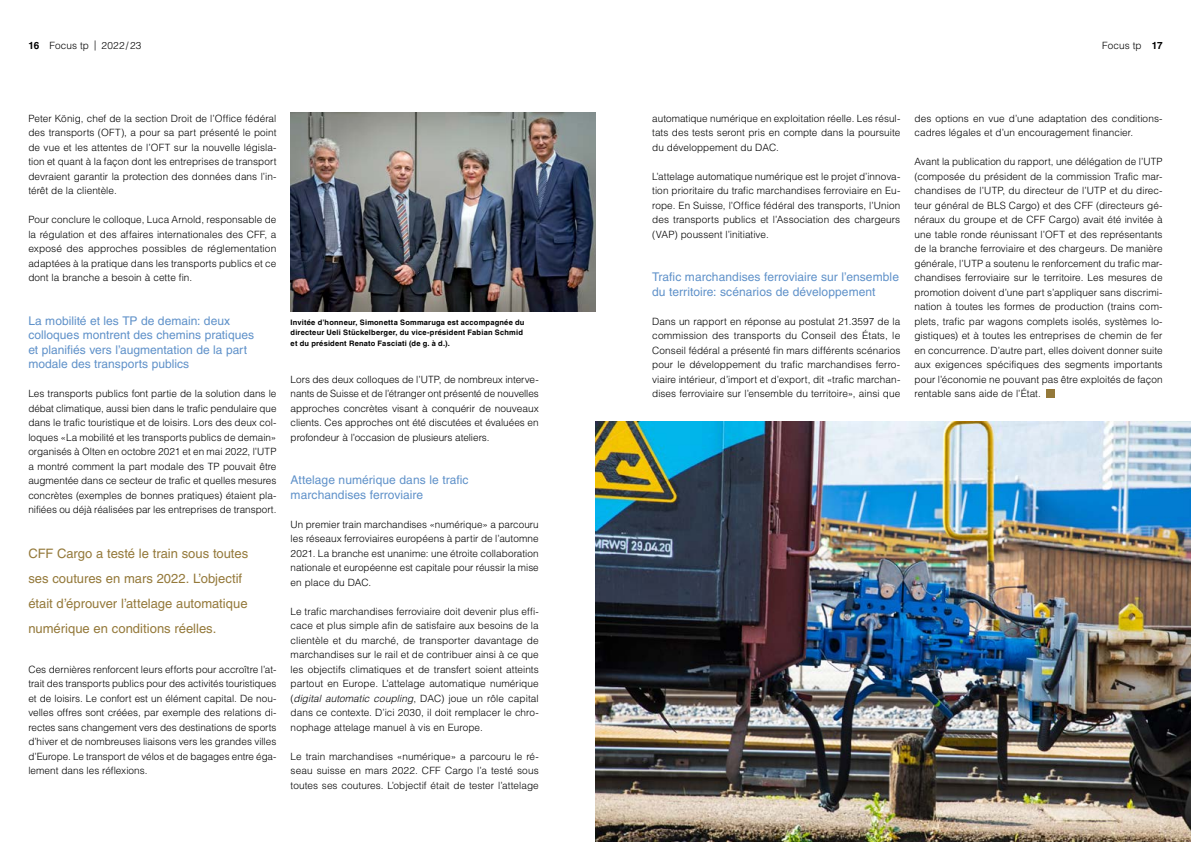
<style>
.page{position:relative;width:1191px;height:842px;background:#fff}
.page>*{position:absolute;margin:0;border:0;box-sizing:border-box;transform-origin:0 0}
.t1{font:13px/25px "Helvetica LT Std";color:#94793a}
.t2{font:12px/14.5px "Helvetica LT Std";letter-spacing:.005em;color:#5f91c9}
.t3{font:300 10px/14.5px "Helvetica LT Std";letter-spacing:.005em;color:#000;text-align:justify}
.t4{font:700 7.5px/10.5px "Helvetica LT Std";letter-spacing:.025em;color:#000}
.s1{font-weight:700}
.s2{font-style:italic}
</style>
<div class="page">
<img style="left:291px;top:113px;width:304px;height:198px">
<img style="left:595px;top:421px;width:596px;height:421px">
<div style="left:1046px;top:389px;width:8px;height:8px;background:#94793a"></div>
<p class="t3" style="left:28px;top:38px;width:114px"><span class="s1">16</span> Focus tp | 2022/ 23</p>
<p class="t3" style="left:1102px;top:38px;width:62px">Focus tp <span class="s1">17</span></p>
<p class="t3" style="left:28px;top:111px;width:250px">Peter König, chef de la section Droit de l’Office fédéral des transports (OFT), a pour sa part présenté le point de vue et les attentes de l’OFT sur la nouvelle législa&shy;tion et quant à la façon dont les entreprises de transport devraient garantir la protection des données dans l’in&shy;térêt de la clientèle.</p>
<p class="t3" style="left:28px;top:212px;width:250px">Pour conclure le colloque, Luca Arnold, responsable de la régulation et des affaires internationales des CFF, a exposé des approches possibles de réglementation adaptées à la pratique dans les transports publics et ce dont la branche a besoin à cette fin.</p>
<p class="t2" style="left:28px;top:313px;width:227px">La mobilité et les TP de demain: deux colloques montrent des chemins pratiques et planifiés vers l’augmentation de la part modale des transports publics</p>
<p class="t3" style="left:28px;top:386px;width:250px">Les transports publics font partie de la solution dans le débat climatique, aussi bien dans le trafic pendulaire que dans le trafic touristique et de loisirs. Lors des deux col&shy;loques «La mobilité et les transports publics de demain» organisés à Olten en octobre 2021 et en mai 2022, l’UTP a montré comment la part modale des TP pouvait être augmentée dans ce secteur de trafic et quelles mesures concrètes (exemples de bonnes pratiques) étaient pla&shy;nifiées ou déjà réalisées par les entreprises de transport.</p>
<h1 class="t1" style="left:28px;top:540px;width:221px">CFF Cargo a testé le train sous toutes ses coutures en mars 2022. L’objectif était d’éprouver l’attelage automatique numérique en conditions réelles.</h1>
<p class="t3" style="left:28px;top:662px;width:250px">Ces dernières renforcent leurs efforts pour accroître l’at&shy;trait des transports publics pour des activités touristiques et de loisirs. Le confort est un élément capital. De nou&shy;velles offres sont créées, par exemple des relations di&shy;rectes sans changement vers des destinations de sports d’hiver et de nombreuses liaisons vers les grandes villes d’Europe. Le transport de vélos et de bagages entre éga&shy;lement dans les réflexions.</p>
<p class="t4" style="left:291px;top:317px;width:235px">Invitée d’honneur, Simonetta Sommaruga est accompagnée du directeur Ueli Stückelberger, du vice-président Fabian Schmid et du président Renato Fasciati (de g. à d.).</p>
<p class="t3" style="left:291px;top:372px;width:250px">Lors des deux colloques de l’UTP, de nombreux interve&shy;nants de Suisse et de l’étranger ont présenté de nouvelles approches concrètes visant à conquérir de nouveaux clients. Ces approches ont été discutées et évaluées en profondeur à l’occasion de plusieurs ateliers.</p>
<p class="t2" style="left:291px;top:473px;width:179px">Attelage numérique dans le trafic marchandises ferroviaire</p>
<p class="t3" style="left:291px;top:517px;width:250px">Un premier train marchandises «numérique» a parcouru les réseaux ferroviaires européens à partir de l’automne 2021. La branche est unanime: une étroite collaboration nationale et européenne est capitale pour réussir la mise en place du DAC.</p>
<p class="t3" style="left:291px;top:604px;width:250px">Le trafic marchandises ferroviaire doit devenir plus effi&shy;cace et plus simple afin de satisfaire aux besoins de la clientèle et du marché, de transporter davantage de marchandises sur le rail et de contribuer ainsi à ce que les objectifs climatiques et de transfert soient atteints partout en Europe. L’attelage automatique numérique (<span class="s2">digital automatic coupling</span>, DAC) joue un rôle capital dans ce contexte. D’ici 2030, il doit remplacer le chro&shy;nophage attelage manuel à vis en Europe.</p>
<p class="t3" style="left:291px;top:749px;width:250px">Le train marchandises «numérique» a parcouru le ré&shy;seau suisse en mars 2022. CFF Cargo l’a testé sous toutes ses coutures. L’objectif était de tester l’attelage</p>
<p class="t3" style="left:652px;top:111px;width:250px">automatique numérique en exploitation réelle. Les résul&shy;tats des tests seront pris en compte dans la poursuite du développement du DAC.</p>
<p class="t3" style="left:652px;top:169px;width:250px">L’attelage automatique numérique est le projet d’innova&shy;tion prioritaire du trafic marchandises ferroviaire en Eu&shy;rope. En Suisse, l’Office fédéral des transports, l’Union des transports publics et l’Association des chargeurs (VAP) poussent l’initiative.</p>
<p class="t2" style="left:652px;top:270px;width:248px">Trafic marchandises ferroviaire sur l’ensemble du territoire: scénarios de développement</p>
<p class="t3" style="left:652px;top:314px;width:250px">Dans un rapport en réponse au postulat 21.3597 de la commission des transports du Conseil des États, le Conseil fédéral a présenté fin mars différents scénarios pour le développement du trafic marchandises ferro&shy;viaire intérieur, d’import et d’export, dit «trafic marchan&shy;dises ferroviaire sur l’ensemble du territoire», ainsi que</p>
<p class="t3" style="left:914px;top:111px;width:250px">des options en vue d’une adaptation des conditions&shy;cadres légales et d’un encouragement financier.</p>
<p class="t3" style="left:914px;top:154px;width:250px">Avant la publication du rapport, une délégation de l’UTP (composée du président de la commission Trafic mar&shy;chandises de l’UTP, du directeur de l’UTP et du direc&shy;teur général de BLS Cargo) et des CFF (directeurs gé&shy;néraux du groupe et de CFF Cargo) avait été invitée à une table ronde réunissant l’OFT et des représentants de la branche ferroviaire et des chargeurs. De manière générale, l’UTP a soutenu le renforcement du trafic mar&shy;chandises ferroviaire sur le territoire. Les mesures de promotion doivent d’une part s’appliquer sans discrimi&shy;nation à toutes les formes de production (trains com&shy;plets, trafic par wagons complets isolés, systèmes lo&shy;gistiques) et à toutes les entreprises de chemin de fer en concurrence. D’autre part, elles doivent donner suite aux exigences spécifiques des segments importants pour l’économie ne pouvant pas être exploités de façon rentable sans aide de l’État.</p>
</div>
